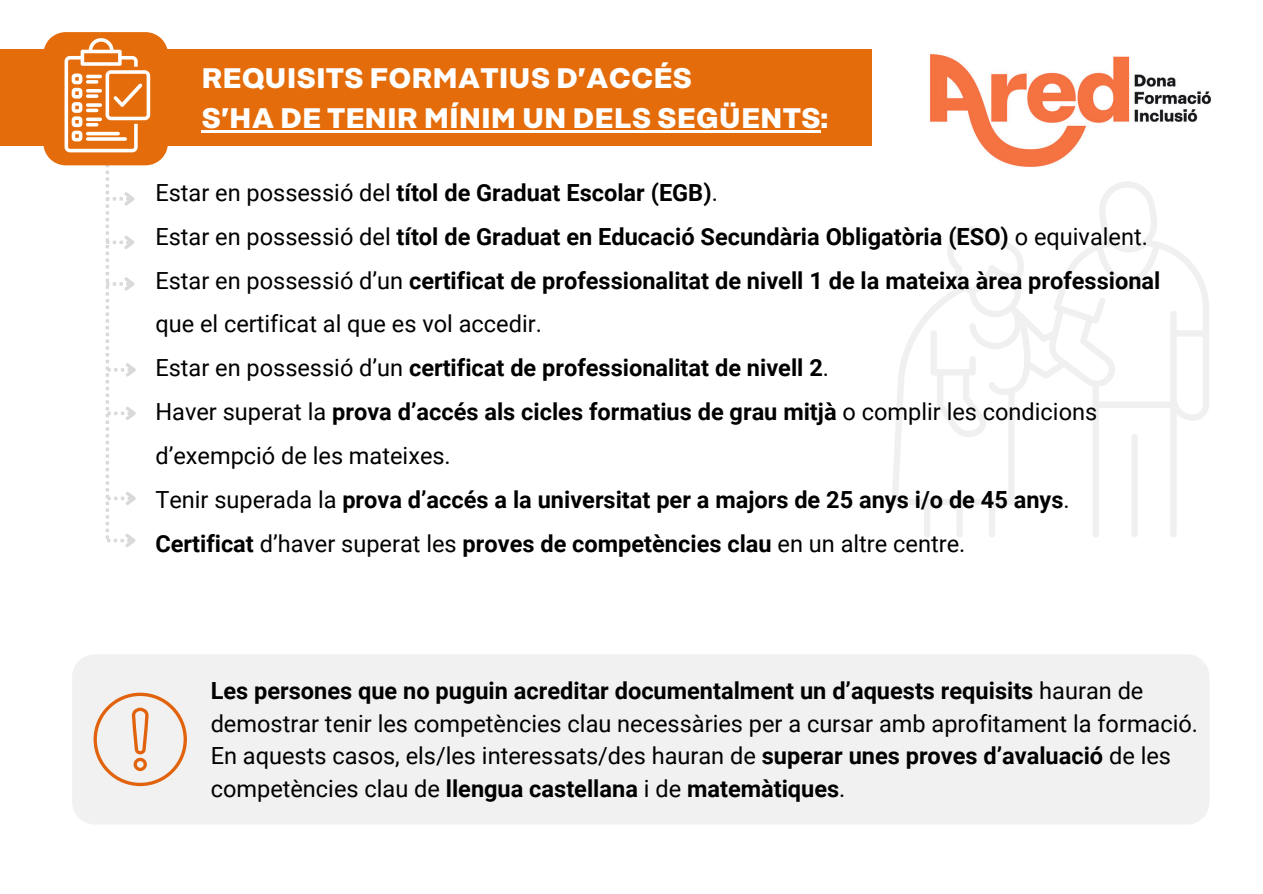
<style>
.page{position:relative;width:1263px;height:894px;background:#fff}
.page>*{position:absolute;margin:0;border:0;box-sizing:border-box;transform-origin:0 0}
.t1{font:700 28.2px/39.3px "Rational Display";color:#fff}
.t2{font:700 23.55px/43.8px "Roboto";color:#000}
.t3{font:23.55px/32.7px "Roboto";color:#000}
.s1{font-weight:400}
.s2{font-weight:700}
</style>
<div class="page">
<div style="left:0;top:50px;width:871px;height:96px;background:#e46c0a"></div>
<img style="left:930px;top:54px;width:281px;height:113px">
<div style="left:1170px;top:311px;width:7px;height:226px;background:#f0f0f0;border-radius:3px"></div>
<div style="left:1092px;top:380px;width:7px;height:157px;background:#f0f0f0;border-radius:3px"></div>
<div style="left:1131px;top:434px;width:7px;height:103px;background:#f0f0f0;border-radius:3px"></div>
<div style="left:924px;top:498px;width:6px;height:39px;background:#f0f0f0;border-radius:3px"></div>
<div style="left:956px;top:498px;width:7px;height:39px;background:#f0f0f0;border-radius:3px"></div>
<div style="left:989px;top:498px;width:6px;height:39px;background:#f0f0f0;border-radius:3px"></div>
<svg style="left:892px;top:182px;width:317px;height:323px"></svg>
<svg style="left:43px;top:32px;width:125px;height:515px"></svg>
<div style="left:72px;top:655px;width:1137px;height:169px;background:#f1f1f1"></div>
<svg style="left:94px;top:692px;width:93px;height:93px"></svg>
<hr style="left:201px;top:130px;width:620px;height:2px;background:#fff">
<p class="t1" style="left:201px;top:60px;width:628px">REQUISITS FORMATIUS D’ACCÉS<br>S’HA DE TENIR MÍNIM UN DELS SEGÜENTS:</p>
<p class="t2" style="left:155px;top:171px;width:564px"><span class="s1">Estar en possessió del</span> títol de Graduat Escolar (EGB)<span class="s1">.</span></p>
<h1 class="t2" style="left:155px;top:215px;width:994px"><span class="s1">Estar en possessió del</span> títol de Graduat en Educació Secundària Obligatòria (ESO) <span class="s1">o equivalent.</span></h1>
<p class="t2" style="left:155px;top:258px;width:1006px"><span class="s1">Estar en possessió d’un</span> certificat de professionalitat de nivell 1 de la mateixa àrea professional <span class="s1">que el certificat al que es vol accedir.</span></p>
<p class="t2" style="left:155px;top:346px;width:675px"><span class="s1">Estar en possessió d’un</span> certificat de professionalitat de nivell 2<span class="s1">.</span></p>
<p class="t3" style="left:155px;top:390px;width:943px;line-height:43.8px">Haver superat la <span class="s2">prova d’accés als cicles formatius de grau mitjà</span> o complir les condicions d’exempció de les mateixes.</p>
<p class="t2" style="left:155px;top:478px;width:916px"><span class="s1">Tenir superada la</span> prova d’accés a la universitat per a majors de 25 anys i/o de 45 anys<span class="s1">.</span></p>
<p class="t2" style="left:155px;top:522px;width:811px">Certificat <span class="s1">d’haver superat les</span> proves de competències clau <span class="s1">en un altre centre.</span></p>
<p class="t3" style="left:211px;top:674px;width:989px"><span class="s2">Les persones que no puguin acreditar documentalment un d’aquests requisits</span> hauran de demostrar tenir les competències clau necessàries per a cursar amb aprofitament la formació.</p>
<p class="t3" style="left:211px;top:739px;width:962px">En aquests casos, els/les interessats/des hauran de <span class="s2">superar unes proves d’avaluació</span> de les competències clau de <span class="s2">llengua castellana</span> i de <span class="s2">matemàtiques</span>.</p>
</div>
